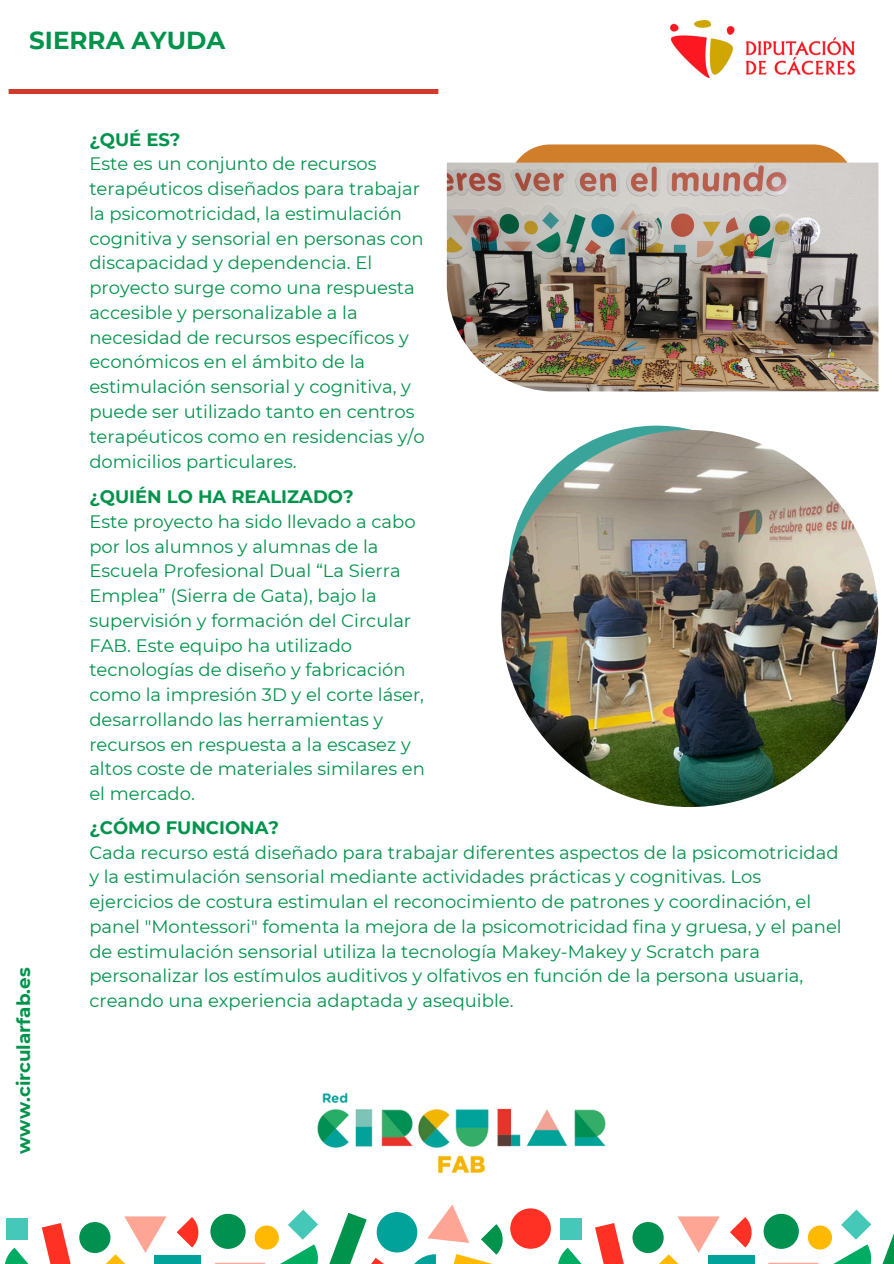
<style>
.page{position:relative;width:894px;height:1264px;background:#fff}
.page>*{position:absolute;margin:0;border:0;box-sizing:border-box;transform-origin:0 0}
.t1{font:700 24.6px "Montserrat";color:#00934c}
.t2{font:700 18.3px "Montserrat";color:#00934c}
.t3{font:18px/24.8px "Montserrat";color:#00934c}
.t4{font:700 18px "Montserrat";color:#00934c}
</style>
<div class="page">
<div style="left:8px;top:89px;width:431px;height:5px;background:#d33a2b"></div>
<img style="left:670px;top:20px;width:183px;height:58px">
<svg style="left:177px;top:1217px;width:22px;height:30px"></svg>
<div style="left:7px;top:1217px;width:21px;height:22px;background:#46c8b8"></div>
<div style="left:79px;top:1221px;width:31px;height:31px;background:#00904f;border-radius:50%"></div>
<svg style="left:5px;top:1222px;width:66px;height:41px"></svg>
<div style="left:154px;top:1255px;width:47px;height:8px;background:#00a29a"></div>
<svg style="left:95px;top:1216px;width:71px;height:47px"></svg>
<div style="left:376px;top:1211px;width:41px;height:41px;background:#00a29a;border-radius:50%"></div>
<div style="left:210px;top:1213px;width:35px;height:35px;background:#00904f;border-radius:50%"></div>
<div style="left:254px;top:1225px;width:25px;height:24px;background:#ffb900;border-radius:50%"></div>
<svg style="left:273px;top:1209px;width:119px;height:54px"></svg>
<svg style="left:214px;top:1262px;width:52px;height:1px"></svg>
<svg style="left:406px;top:1204px;width:105px;height:59px"></svg>
<div style="left:510px;top:1208px;width:40px;height:40px;background:#ff3024;border-radius:50%"></div>
<svg style="left:730px;top:1217px;width:22px;height:30px"></svg>
<div style="left:560px;top:1217px;width:21px;height:22px;background:#46c8b8"></div>
<div style="left:632px;top:1221px;width:31px;height:31px;background:#00904f;border-radius:50%"></div>
<svg style="left:558px;top:1222px;width:66px;height:41px"></svg>
<div style="left:707px;top:1255px;width:47px;height:8px;background:#00a29a"></div>
<svg style="left:647px;top:1216px;width:72px;height:47px"></svg>
<div style="left:763px;top:1213px;width:35px;height:35px;background:#00904f;border-radius:50%"></div>
<div style="left:807px;top:1225px;width:24px;height:24px;background:#ffb900;border-radius:50%"></div>
<svg style="left:826px;top:1209px;width:67px;height:54px"></svg>
<svg style="left:768px;top:1262px;width:50px;height:1px"></svg>
<svg style="left:508px;top:144px;width:346px;height:19px;background:#d58f47"></svg>
<img style="left:446px;top:163px;width:432px;height:228px">
<img style="left:317px;top:1092px;width:289px;height:81px">
<div style="left:508px;top:425px;width:296px;height:296px;background:#3ba49a;border-radius:50%"></div>
<img style="left:501px;top:430px;width:377px;height:377px;border-radius:50%">
<p class="t1" style="left:29px;top:25px;width:198px">SIERRA AYUDA</p>
<p class="t4" style="left:89px;top:128px;width:93px">¿QUÉ ES?</p>
<p class="t3" style="left:89px;top:151px;width:337px">Este es un conjunto de recursos terapéuticos diseñados para trabajar la psicomotricidad, la estimulación cognitiva y sensorial en personas con discapacidad y dependencia. El proyecto surge como una respuesta accesible y personalizable a la necesidad de recursos específicos y económicos en el ámbito de la estimulación sensorial y cognitiva, y puede ser utilizado tanto en centros terapéuticos como en residencias y/o domicilios particulares.</p>
<p class="t2" style="left:12px;top:1153px;width:188px;rotate:-90deg">www.circularfab.es</p>
<p class="t4" style="left:89px;top:485px;width:266px">¿QUIÉN LO HA REALIZADO?</p>
<p class="t3" style="left:89px;top:509px;width:337px">Este proyecto ha sido llevado a cabo por los alumnos y alumnas de la<br>Escuela Profesional Dual “La Sierra<br>Emplea” (Sierra de Gata), bajo la supervisión y formación del Circular<br>FAB. Este equipo ha utilizado tecnologías de diseño y fabricación como la impresión 3D y el corte láser, desarrollando las herramientas y recursos en respuesta a la escasez y altos coste de materiales similares en el mercado.</p>
<p class="t4" style="left:89px;top:816px;width:191px">¿CÓMO FUNCIONA?</p>
<p class="t3" style="left:89px;top:839px;width:753px">Cada recurso está diseñado para trabajar diferentes aspectos de la psicomotricidad y la estimulación sensorial mediante actividades prácticas y cognitivas. Los ejercicios de costura estimulan el reconocimiento de patrones y coordinación, el panel "Montessori" fomenta la mejora de la psicomotricidad fina y gruesa, y el panel de estimulación sensorial utiliza la tecnología Makey-Makey y Scratch para personalizar los estímulos auditivos y olfativos en función de la persona usuaria, creando una experiencia adaptada y asequible.</p>
</div>
